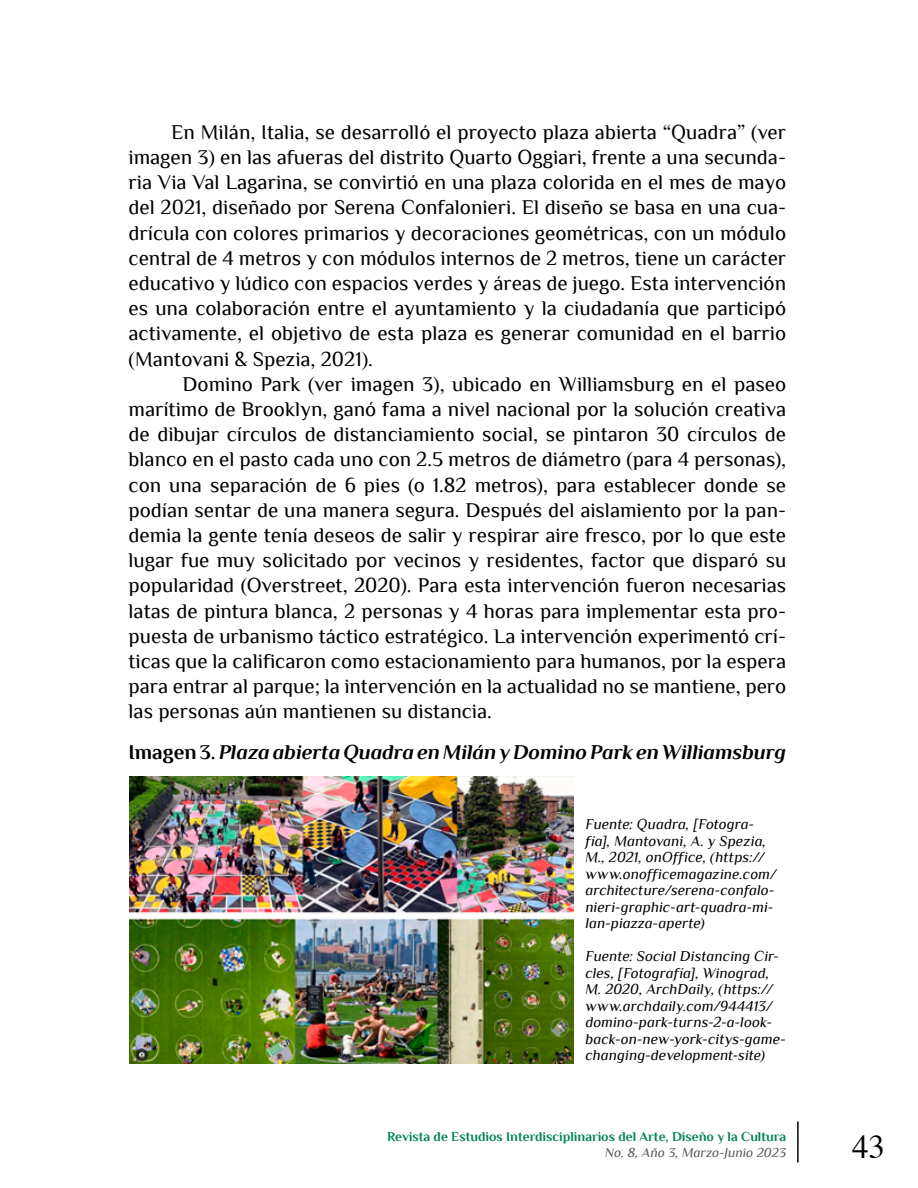
<style>
.page{position:relative;width:918px;height:1188px;background:#fff}
.page>*{position:absolute;margin:0;border:0;box-sizing:border-box;transform-origin:0 0}
.t1{font:33px "Times";color:#000}
.t2{font:21px/25.2px "Philosopher";color:#000;text-align:justify}
.t3{font:italic 700 21px "Philosopher";color:#000}
.t4{font:italic 15px/16.5px "Philosopher";letter-spacing:.005em;color:#000}
.t5{font:700 13.5px "Philosopher";color:#008352}
.t6{font:italic 13.5px "Philosopher";color:#575756}
.s1{font-style:normal}
</style>
<div class="page">
<hr style="left:797px;top:1121px;width:2px;height:41px;background:#000">
<img style="left:130px;top:776px;width:443px;height:287px">
<p class="t2" style="left:129px;top:119px;width:659px;text-indent:43px">En Milán, Italia, se desarrolló el proyecto plaza abierta “Quadra” (ver imagen 3) en las afueras del distrito Quarto Oggiari, frente a una secunda&shy;ria Via Val Lagarina, se convirtió en una plaza colorida en el mes de mayo del 2021, diseñado por Serena Confalonieri. El diseño se basa en una cua&shy;drícula con colores primarios y decoraciones geométricas, con un módulo central de 4 metros y con módulos internos de 2 metros, tiene un carácter educativo y lúdico con espacios verdes y áreas de juego. Esta intervención es una colaboración entre el ayuntamiento y la ciudadanía que participó activamente, el objetivo de esta plaza es generar comunidad en el barrio (Mantovani &amp; Spezia, 2021).</p>
<p class="t2" style="left:129px;top:371px;width:659px;text-indent:54px">Domino Park (ver imagen 3), ubicado en Williamsburg en el paseo marítimo de Brooklyn, ganó fama a nivel nacional por la solución creativa de dibujar círculos de distanciamiento social, se pintaron 30 círculos de blanco en el pasto cada uno con 2.5 metros de diámetro (para 4 personas), con una separación de 6 pies (o 1.82 metros), para establecer donde se podían sentar de una manera segura. Después del aislamiento por la pan&shy;demia la gente tenía deseos de salir y respirar aire fresco, por lo que este lugar fue muy solicitado por vecinos y residentes, factor que disparó su popularidad (Overstreet, 2020). Para esta intervención fueron necesarias latas de pintura blanca, 2 personas y 4 horas para implementar esta pro&shy;puesta de urbanismo táctico estratégico. La intervención experimentó crí&shy;ticas que la calificaron como estacionamiento para humanos, por la espera para entrar al parque; la intervención en la actualidad no se mantiene, pero las personas aún mantienen su distancia.</p>
<p class="t3" style="left:129px;top:741px;width:659px"><span class="s1">Imagen 3.</span> Plaza abierta Quadra en Milán y Domino Park en Williamsburg</p>
<p class="t4" style="left:585px;top:816px;width:193px">Fuente: Quadra, [Fotogra&shy;fía], Mantovani, A. y Spezia,<br>M., 2021, onOffice, (https:// www.onofficemagazine.com/ architecture/serena-confalo&shy;nieri-graphic-art-quadra-mi&shy;lan-piazza-aperte)</p>
<p class="t4" style="left:585px;top:948px;width:202px">Fuente: Social Distancing Cir&shy;cles, [Fotografía], Winograd,<br>M. 2020, ArchDaily, (https:// www.archdaily.com/944413/ domino-park-turns-2-a-look&shy;back-on-new-york-citys-game&shy;changing-development-site)</p>
<p class="t5" style="left:387px;top:1129px;width:401px">Revista de Estudios Interdisciplinarios del Arte, Diseño y la Cultura</p>
<p class="t6" style="left:605px;top:1145px;width:183px">No. 8, Año 3, Marzo-Junio 2023</p>
<h1 class="t1" style="left:852px;top:1116px;width:34px">43</h1>
</div>
